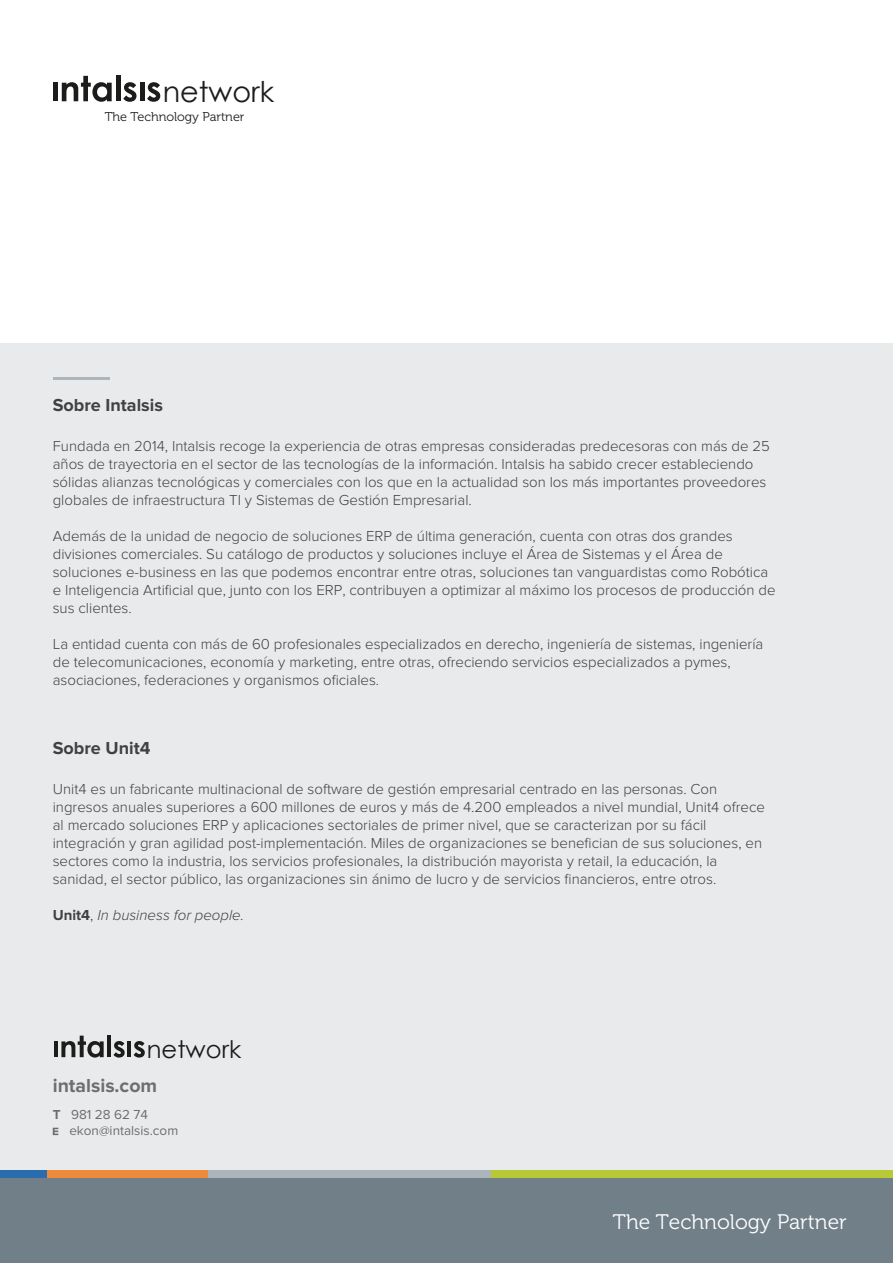
<style>
.page{position:relative;width:893px;height:1263px;background:#fff}
.page>*{position:absolute;margin:0;border:0;box-sizing:border-box;transform-origin:0 0}
.t1{font:28.65px "Century Gothic";color:#1c1c1b}
.t2{font:24.3px "Century Gothic";color:#1c1c1b}
.t3{font:21px "Museo 300";color:#fff}
.t4{font:700 19.5px "Proxima Nova";color:#6d6e71}
.t5{font:700 18px "Proxima Nova";color:#414042}
.t6{font:300 15px/18px "Proxima Nova";color:#414042}
.t7{font:italic 300 15px "Proxima Nova";color:#414042}
.t8{font:13.5px/16.5px "Proxima Nova";color:#6d6e71}
.t9{font:12.75px "Museo 300";color:#211d1e}
.s1{font-weight:700;font-style:normal}
.s2{font-style:normal}
.s3{font-weight:700}
</style>
<div class="page">
<div style="left:53px;top:83px;width:5px;height:18px;background:#1c1c1b"></div>
<svg style="left:62px;top:76px;width:50px;height:26px"></svg>
<div style="left:116px;top:76px;width:5px;height:25px;background:#1c1c1b"></div>
<svg style="left:123px;top:82px;width:13px;height:20px"></svg>
<hr style="left:140px;top:83px;width:4px;height:18px;background:#1c1c1b">
<svg style="left:147px;top:82px;width:13px;height:20px"></svg>
<div style="left:0;top:1178px;width:893px;height:85px;background:#717f89"></div>
<div style="left:0;top:344px;width:893px;height:834px;background:#e8eaeb"></div>
<svg style="left:53px;top:1128px;width:5px;height:7px"></svg>
<hr style="left:53px;top:377px;width:57px;height:3px;background:#adb5bc">
<div style="left:47px;top:1171px;width:162px;height:7px;background:#ed8a3c"></div>
<div style="left:209px;top:1171px;width:283px;height:7px;background:#adb5bc"></div>
<div style="left:492px;top:1171px;width:401px;height:7px;background:#b8c936"></div>
<div style="left:0;top:1171px;width:47px;height:7px;background:#2a6dae"></div>
<hr style="left:54px;top:1041px;width:4px;height:16px;background:#1c1c1b">
<svg style="left:61px;top:1036px;width:43px;height:21px"></svg>
<hr style="left:107px;top:1035px;width:4px;height:22px;background:#1c1c1b">
<svg style="left:113px;top:1041px;width:12px;height:16px"></svg>
<hr style="left:127px;top:1041px;width:4px;height:16px;background:#1c1c1b">
<svg style="left:134px;top:1041px;width:11px;height:16px"></svg>
<h1 class="t1" style="left:163px;top:71px;width:113px">network</h1>
<p class="t9" style="left:105px;top:109px;width:141px">The Technology Partner</p>
<p class="t5" style="left:53px;top:395px;width:112px">Sobre Intalsis</p>
<p class="t6" style="left:53px;top:437px;width:719px">Fundada en 2014, Intalsis recoge la experiencia de otras empresas consideradas predecesoras con más de 25 años de trayectoria en el sector de las tecnologías de la información. Intalsis ha sabido crecer estableciendo sólidas alianzas tecnológicas y comerciales con los que en la actualidad son los más importantes proveedores globales de infraestructura TI y Sistemas de Gestión Empresarial.</p>
<p class="t6" style="left:53px;top:527px;width:724px">Además de la unidad de negocio de soluciones ERP de última generación, cuenta con otras dos grandes divisiones comerciales. Su catálogo de productos y soluciones incluye el Área de Sistemas y el Área de soluciones e-business en las que podemos encontrar entre otras, soluciones tan vanguardistas como Robótica e Inteligencia Artificial que, junto con los ERP, contribuyen a optimizar al máximo los procesos de producción de sus clientes.</p>
<p class="t6" style="left:53px;top:635px;width:712px">La entidad cuenta con más de 60 profesionales especializados en derecho, ingeniería de sistemas, ingeniería de telecomunicaciones, economía y marketing, entre otras, ofreciendo servicios especializados a pymes, asociaciones, federaciones y organismos oficiales.</p>
<p class="t5" style="left:53px;top:738px;width:99px">Sobre Unit4</p>
<p class="t6" style="left:53px;top:780px;width:714px">Unit4 es un fabricante multinacional de software de gestión empresarial centrado en las personas. Con ingresos anuales superiores a 600 millones de euros y más de 4.200 empleados a nivel mundial, Unit4 ofrece al mercado soluciones ERP y aplicaciones sectoriales de primer nivel, que se caracterizan por su fácil integración y gran agilidad post-implementación. Miles de organizaciones se benefician de sus soluciones, en sectores como la industria, los servicios profesionales, la distribución mayorista y retail, la educación, la sanidad, el sector público, las organizaciones sin ánimo de lucro y de servicios financieros, entre otros.</p>
<p class="t7" style="left:53px;top:906px;width:193px"><span class="s1">Unit4</span><span class="s2">,</span> In business for people.</p>
<h2 class="t2" style="left:147px;top:1032px;width:96px">network</h2>
<h3 class="t4" style="left:53px;top:1074px;width:106px">intalsis.com</h3>
<p class="t8" style="left:69px;top:1106px;width:110px;text-indent:-17px"><span class="s3">T</span> 981 28 62 74 ekon@intalsis.com</p>
<h3 class="t3" style="left:613px;top:1210px;width:235px">The Technology Partner</h3>
</div>
